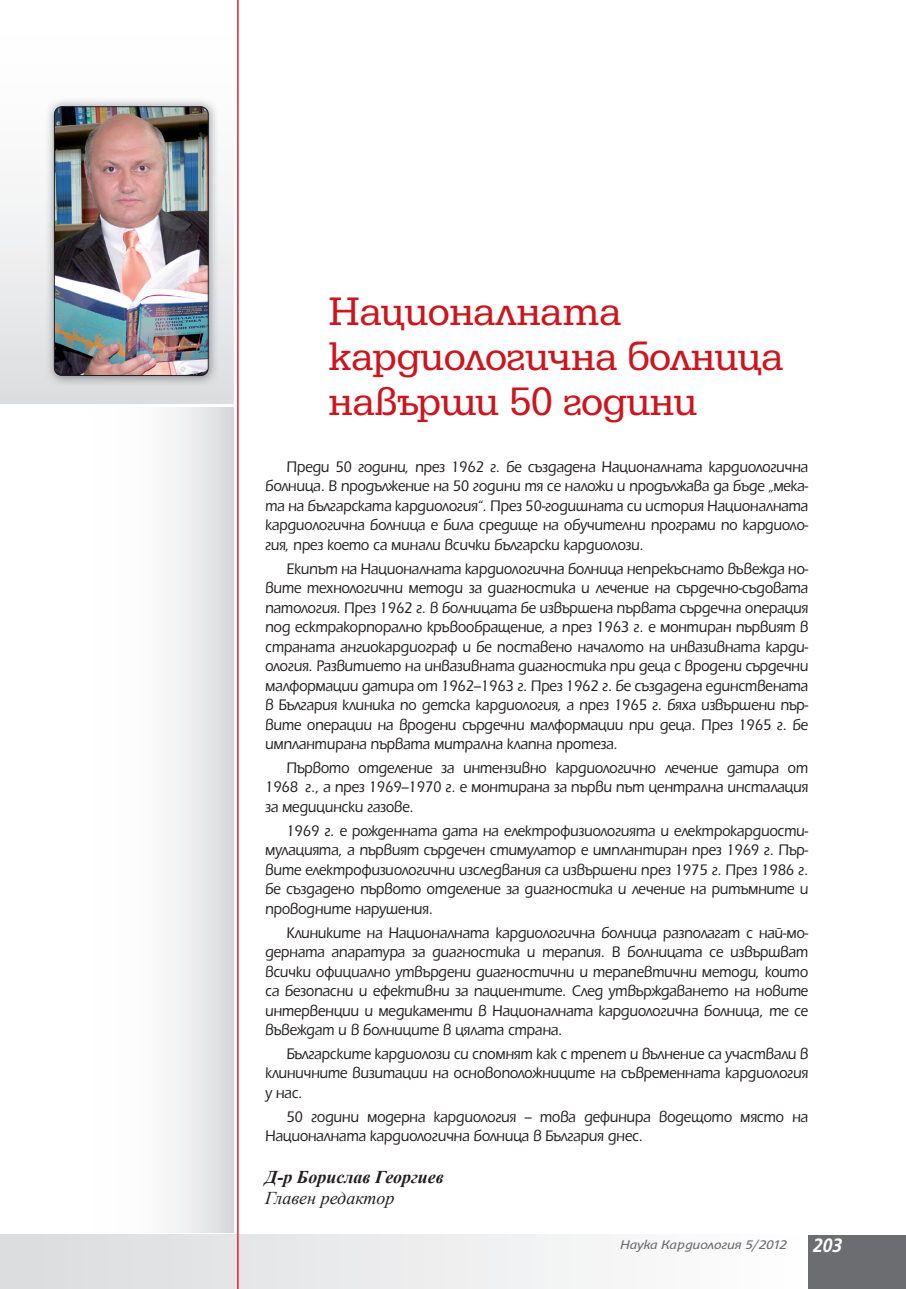
<style>
.page{position:relative;width:906px;height:1289px;background:#fff}
.page>*{position:absolute;margin:0;border:0;box-sizing:border-box;transform-origin:0 0}
.t1{font:42px/45px "Egyptian Bg";color:#cd151d}
.t2{font:italic 700 21px "HS Grotesk Bg";color:#fff;scale:.9 1}
.t3{font:italic 700 18px "Times New Roman";color:#231f20}
.t4{font:italic 18px "Times New Roman";color:#231f20}
.t5{font:16.5px/19.5px "Erika Bg";letter-spacing:-.01em;color:#231f20;text-align:justify;scale:.9 1}
.t6{font:italic 13.5px "HS Grotesk Bg";letter-spacing:-.01em;color:#6c6d70;scale:1.1 1}
</style>
<div class="page">
<div style="left:0;top:1234px;width:808px;height:54px;background:linear-gradient(to right,#dadcde,#fefefe)"></div>
<div style="left:808px;top:1234px;width:98px;height:54px;background:#6c6d70"></div>
<svg style="left:0;top:171px;width:234px;height:233px"></svg>
<svg style="left:172px;top:407px;width:62px;height:825px"></svg>
<hr style="left:237px;top:0;width:2px;height:1288px;background:#ee1d23">
<img style="left:45px;top:100px;width:173px;height:285px">
<img style="left:54px;top:106px;width:155px;height:270px;border-radius:9px">
<div style="left:54px;top:106px;width:155px;height:270px;border:1px solid #231f20;border-radius:8px"></div>
<h1 class="t1" style="left:329px;top:292px;width:456px">Националната кардиологична болница навърши 50 години</h1>
<p class="t5" style="left:265px;top:458px;width:605px;text-indent:21px">Преди 50 години, през 1962 г. бе създадена Националната кардиологична болница. В продължение на 50 години тя се наложи и продължава да бъде „мека&shy;та на българската кардиология“. През 50-годишната си история Националната кардиологична болница е била средище на обучителни програми по кардиоло&shy;гия, през което са минали всички български кардиолози.</p>
<p class="t5" style="left:265px;top:560px;width:605px;text-indent:21px">Екипът на Националната кардиологична болница непрекъснато въвежда но&shy;вите технологични методи за диагностика и лечение на сърдечно-съдовата патология. През 1962 г. в болницата бе извършена първата сърдечна операция под есктракорпорално кръвообращение, а през 1963 г. е монтиран първият в страната ангиокардиограф и бе поставено началото на инвазивната карди&shy;ология. Развитието на инвазивната диагностика при деца с вродени сърдечни малформации датира от 1962–1963 г. През 1962 г. бе създадена единствената в България клиника по детска кардиология, а през 1965 г. бяха извършени пър&shy;вите операции на вродени сърдечни малформации при деца. През 1965 г. бе имплантирана първата митрална клапна протеза.</p>
<p class="t5" style="left:265px;top:759px;width:605px;text-indent:21px">Първото отделение за интензивно кардиологично лечение датира от 1968 г., а през 1969–1970 г. е монтирана за първи път централна инсталация за медицински газове.</p>
<p class="t5" style="left:265px;top:822px;width:605px;text-indent:21px">1969 г. е рожденната дата на електрофизиологията и електрокардиости&shy;мулацията, а първият сърдечен стимулатор е имплантиран през 1969 г. Пър&shy;вите електрофизиологични изследвания са извършени през 1975 г. През 1986 г. бе създадено първото отделение за диагностика и лечение на ритъмните и проводните нарушения.</p>
<p class="t5" style="left:265px;top:924px;width:605px;text-indent:21px">Клиниките на Националната кардиологична болница разполагат с най-мо&shy;дерната апаратура за диагностика и терапия. В болницата се извършват всички официално утвърдени диагностични и терапевтични методи, които са безопасни и ефективни за пациентите. След утвърждаването на новите интервенции и медикаменти в Националната кардиологична болница, те се въвеждат и в болниците в цялата страна.</p>
<p class="t5" style="left:265px;top:1045px;width:605px;text-indent:21px">Българските кардиолози си спомнят как с трепет и вълнение са участвали в клиничните визитации на основоположниците на съвременната кардиология у нас.</p>
<p class="t5" style="left:265px;top:1108px;width:605px;text-indent:21px">50 години модерна кардиология – това дефинира водещото място на<br>Националната кардиологична болница в България днес.</p>
<p class="t3" style="left:265px;top:1167px;width:180px">Д-р Борислав Георгиев</p>
<p class="t4" style="left:265px;top:1188px;width:131px">Главен редактор</p>
<p class="t6" style="left:620px;top:1239px;width:153px">Наука Кардиология 5/2012</p>
<p class="t2" style="left:813px;top:1237px;width:34px">203</p>
</div>
